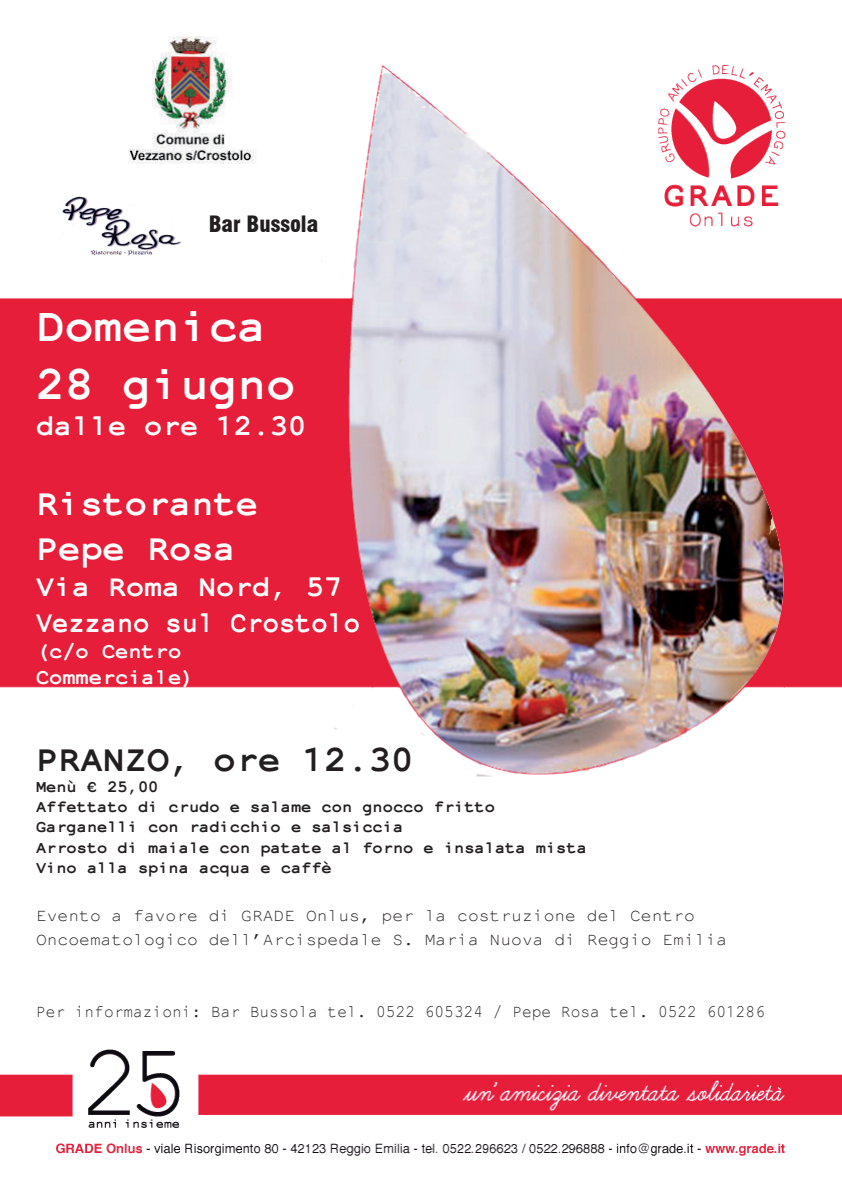
<style>
.page{position:relative;width:842px;height:1191px;background:#fff}
.page>*{position:absolute;margin:0;border:0;box-sizing:border-box;transform-origin:0 0}
.t1{font:700 48px/57.6px "Not Courier Sans";color:#fff}
.t2{font:700 37px/44.4px "Not Courier Sans";color:#fff}
.t3{font:700 37px "Not Courier Sans";color:#231f20}
.t4{font:700 30px/36px "Not Courier Sans";color:#fff}
.t5{font:700 22px/26.4px "Not Courier Sans";color:#fff}
.t6{font:900 condensed 22px "Swiss 721 BT";color:#231f20}
.t7{font:18px/24px "Not Courier Sans";color:#231f20}
.t8{font:18px "Not Courier Sans";color:#231f20;scale:.9 1}
.t9{font:700 17px/20.4px "Not Courier Sans";color:#231f20}
</style>
<div class="page">
<img style="left:0;top:65px;width:842px;height:1091px">
<div style="left:0;top:14px;width:36px;height:94px;background:#fff"></div>
<img style="left:121px;top:36px;width:140px;height:127px">
<img style="left:59px;top:191px;width:127px;height:65px">
<p class="t6" style="left:209px;top:211px;width:111px">Bar Bussola</p>
<h1 class="t1" style="left:36px;top:293px;width:261px">Domenica<br>28 giugno</h1>
<h3 class="t4" style="left:36px;top:404px;width:272px">dalle ore 12.30</h3>
<h2 class="t2" style="left:36px;top:478px;width:223px">Ristorante<br>Pepe Rosa</h2>
<h3 class="t4" style="left:36px;top:565px;width:326px">Via Roma Nord, 57<br>Vezzano sul Crostolo</h3>
<p class="t5" style="left:36px;top:636px;width:160px">(c/o Centro<br>Commerciale)</p>
<h2 class="t3" style="left:36px;top:731px;width:379px">PRANZO, ore 12.30</h2>
<p class="t9" style="left:36px;top:774px;width:552px">Menù € 25,00<br>Affettato di crudo e salame con gnocco fritto Garganelli con radicchio e salsiccia<br>Arrosto di maiale con patate al forno e insalata mista Vino alla spina acqua e caffè</p>
<p class="t7" style="left:36px;top:903px;width:693px">Evento a favore di GRADE Onlus, per la costruzione del Centro<br>Oncoematologico dell’Arcispedale S. Maria Nuova di Reggio Emilia</p>
<p class="t8" style="left:36px;top:1000px;width:811px">Per informazioni: Bar Bussola tel. 0522 605324 / Pepe Rosa tel. 0522 601286</p>
</div>
